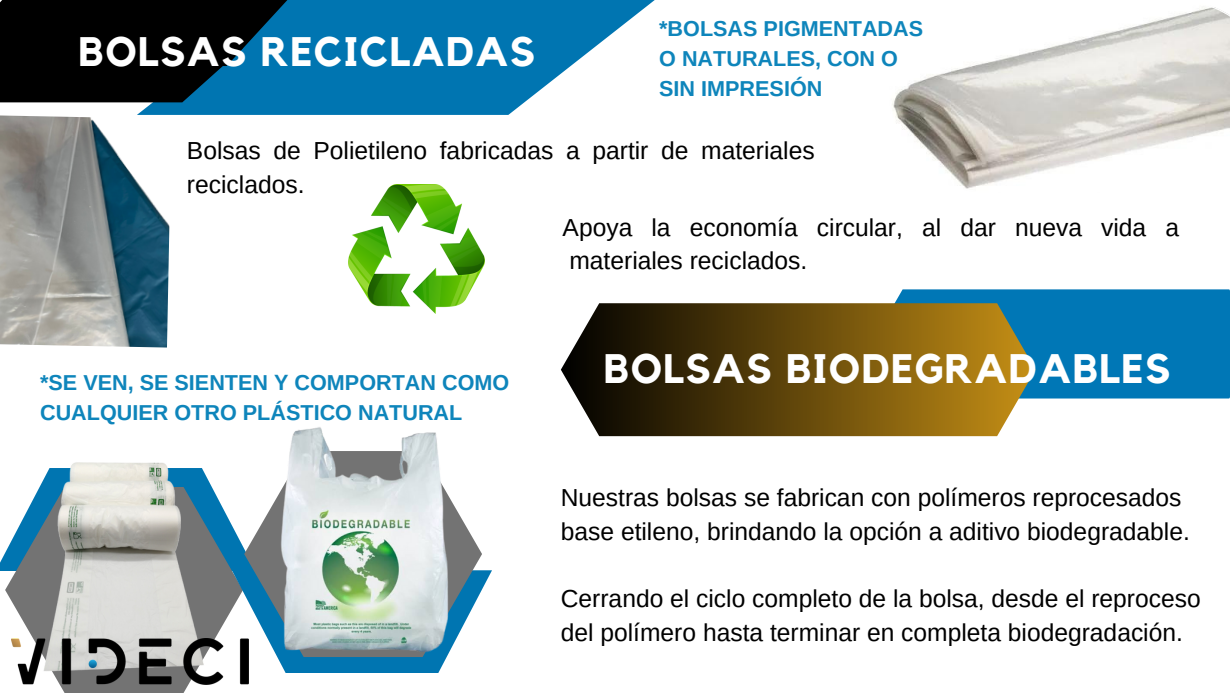
<style>
.page{position:relative;width:1230px;height:693px;background:#fff}
.page>*{position:absolute;margin:0;border:0;box-sizing:border-box;transform-origin:0 0}
.t1{font:700 41.1px "Kollektif";letter-spacing:.035em;color:#fff}
.t2{font:24.6px/33.8px "Arimo";color:#000}
.t3{font:700 21.6px/30px "Arimo";color:#0e85bb}
</style>
<div class="page">
<svg style="left:892px;top:7px;width:338px;height:182px"></svg>
<svg style="left:137px;top:0;width:518px;height:115px;fill:#0075b1"></svg>
<svg style="left:0;top:0;width:287px;height:102px;background:#00121c"></svg>
<svg style="left:60px;top:685px;width:128px;height:8px"></svg>
<svg style="left:0;top:543px;width:492px;height:130px"></svg>
<div style="left:895px;top:289px;width:335px;height:110px;background:#0077b6"></div>
<svg style="left:561px;top:303px;width:474px;height:133px;background:#69531d"></svg>
<img style="left:349px;top:184px;width:135px;height:129px">
<img style="left:0;top:115px;width:170px;height:233px">
<img style="left:5px;top:462px;width:236px;height:211px">
<img style="left:246px;top:427px;width:239px;height:234px">
<img style="left:11px;top:638px;width:237px;height:47px">
<p class="t1" style="left:79px;top:32px;width:458px">BOLSAS RECICLADAS</p>
<p class="t3" style="left:659px;top:14px;width:265px">*BOLSAS PIGMENTADAS<br>O NATURALES, CON O<br>SIN IMPRESIÓN</p>
<p class="t2" style="left:187px;top:134px;width:629px">Bolsas de Polietileno fabricadas a partir de materiales reciclados.</p>
<p class="t3" style="left:40px;top:368px;width:471px">*SE VEN, SE SIENTEN Y COMPORTAN COMO</p>
<p class="t3" style="left:40px;top:398px;width:424px">CUALQUIER OTRO PLÁSTICO NATURAL</p>
<p class="t2" style="left:563px;top:210px;width:618px">Apoya la economía circular, al dar nueva vida a materiales reciclados.</p>
<p class="t1" style="left:604px;top:350px;width:568px">BOLSAS BIODEGRADABLES</p>
<p class="t2" style="left:561px;top:481px;width:631px">Nuestras bolsas se fabrican con polímeros reprocesados base etileno, brindando la opción a aditivo biodegradable.</p>
<p class="t2" style="left:561px;top:582px;width:641px">Cerrando el ciclo completo de la bolsa, desde el reproceso del polímero hasta terminar en completa biodegradación.</p>
</div>
